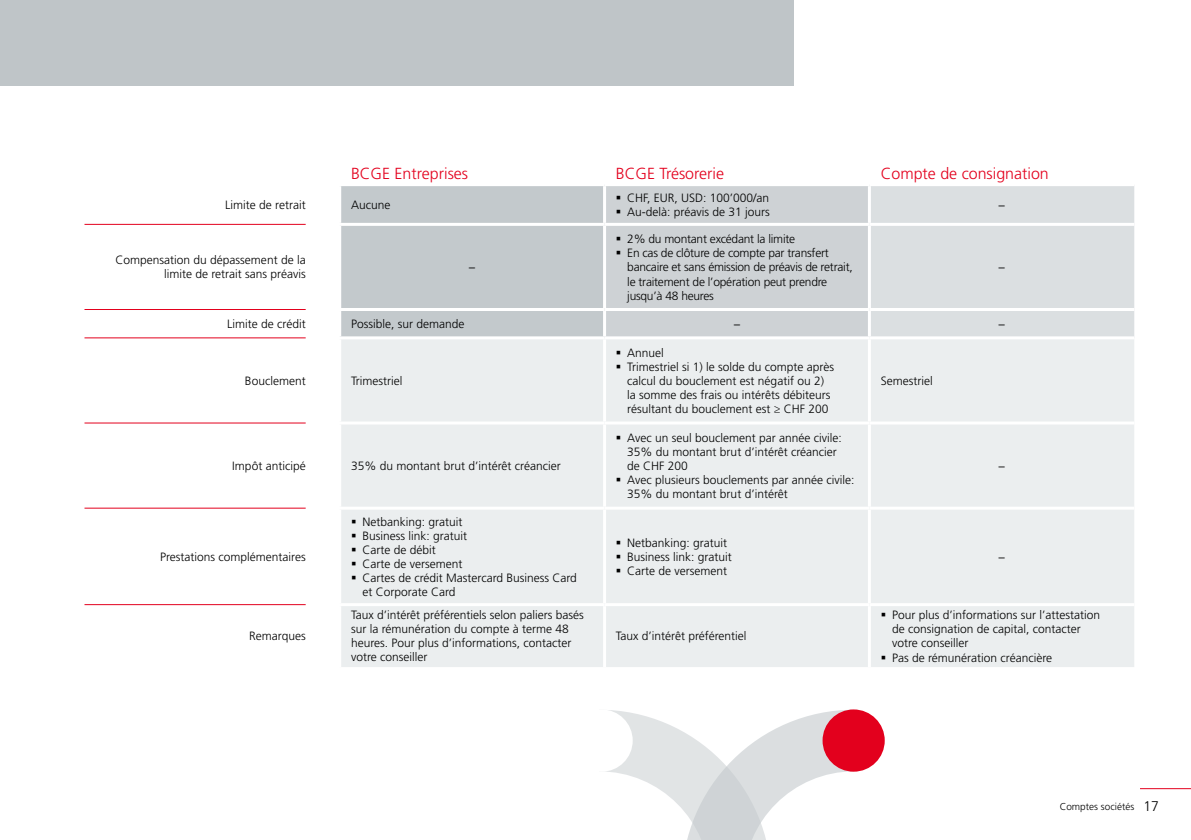
<style>
.page{position:relative;width:1191px;height:840px;background:#fff}
.page>*{position:absolute;margin:0;border:0;box-sizing:border-box;transform-origin:0 0}
.t1{font:300 16px "Frutiger LT Std";color:#e3001d}
.t2{font:300 12px/14px "Frutiger LT Std";color:#000}
.t3{font:300 12px/14.4px "Frutiger LT Std";letter-spacing:-.02em;color:#000}
.t4{font:300 10px "Frutiger LT Std";color:#000}
.s1{font-size:14px}
</style>
<div class="page">
<div style="left:0;top:0;width:794px;height:85px;background:#bfc5c8"></div>
<svg style="left:606px;top:710px;width:248px;height:129px"></svg>
<div style="left:822px;top:709px;width:62px;height:62px;background:#e3001d;border-radius:50%"></div>
<div style="left:570px;top:709px;width:62px;height:62px;background:#fff;border-radius:50%"></div>
<div style="left:341px;top:186px;width:262px;height:150px;background:#c3c9cc"></div>
<div style="left:606px;top:186px;width:262px;height:150px;background:#ced2d5"></div>
<div style="left:871px;top:186px;width:263px;height:150px;background:#dbdfe1"></div>
<div style="left:341px;top:339px;width:793px;height:327px;background:#ebeeef"></div>
<hr style="left:338px;top:223px;width:266px;height:3px;background:#fff">
<hr style="left:338px;top:308px;width:266px;height:3px;background:#fff">
<hr style="left:338px;top:421px;width:266px;height:3px;background:#fff">
<hr style="left:338px;top:506px;width:266px;height:3px;background:#fff">
<hr style="left:338px;top:602px;width:266px;height:3px;background:#fff">
<hr style="left:604px;top:223px;width:265px;height:3px;background:#fff">
<hr style="left:869px;top:223px;width:265px;height:3px;background:#fff">
<hr style="left:604px;top:308px;width:265px;height:3px;background:#fff">
<hr style="left:869px;top:308px;width:265px;height:3px;background:#fff">
<hr style="left:603px;top:339px;width:3px;height:82px;background:#fff">
<hr style="left:604px;top:421px;width:265px;height:3px;background:#fff">
<hr style="left:603px;top:424px;width:3px;height:82px;background:#fff">
<hr style="left:869px;top:421px;width:265px;height:3px;background:#fff">
<hr style="left:604px;top:506px;width:265px;height:3px;background:#fff">
<hr style="left:603px;top:509px;width:3px;height:93px;background:#fff">
<hr style="left:869px;top:506px;width:265px;height:3px;background:#fff">
<hr style="left:604px;top:602px;width:265px;height:3px;background:#fff">
<hr style="left:603px;top:605px;width:3px;height:61px;background:#fff">
<hr style="left:869px;top:602px;width:265px;height:3px;background:#fff">
<hr style="left:868px;top:339px;width:3px;height:82px;background:#fff">
<hr style="left:868px;top:424px;width:3px;height:82px;background:#fff">
<hr style="left:868px;top:509px;width:3px;height:93px;background:#fff">
<hr style="left:868px;top:605px;width:3px;height:61px;background:#fff">
<hr style="left:84px;top:224px;width:222px;height:1px;background:#e3001d">
<hr style="left:84px;top:309px;width:222px;height:1px;background:#e3001d">
<hr style="left:84px;top:337px;width:222px;height:1px;background:#e3001d">
<hr style="left:84px;top:422px;width:222px;height:1px;background:#e3001d">
<hr style="left:84px;top:507px;width:222px;height:1px;background:#e3001d">
<hr style="left:84px;top:604px;width:222px;height:1px;background:#e3001d">
<hr style="left:1140px;top:787px;width:51px;height:1px;background:#e3001d">
<svg style="left:617px;top:236px;width:3px;height:4px"></svg>
<svg style="left:617px;top:350px;width:3px;height:4px"></svg>
<svg style="left:617px;top:364px;width:3px;height:4px"></svg>
<svg style="left:617px;top:435px;width:3px;height:4px"></svg>
<svg style="left:617px;top:477px;width:3px;height:4px"></svg>
<svg style="left:352px;top:519px;width:3px;height:4px"></svg>
<svg style="left:352px;top:533px;width:3px;height:4px"></svg>
<svg style="left:352px;top:547px;width:3px;height:4px"></svg>
<svg style="left:352px;top:561px;width:3px;height:4px"></svg>
<svg style="left:352px;top:575px;width:3px;height:4px"></svg>
<svg style="left:617px;top:540px;width:3px;height:4px"></svg>
<svg style="left:617px;top:554px;width:3px;height:4px"></svg>
<svg style="left:617px;top:568px;width:3px;height:4px"></svg>
<svg style="left:881px;top:613px;width:4px;height:3px"></svg>
<svg style="left:881px;top:655px;width:4px;height:3px"></svg>
<h1 class="t1" style="left:351px;top:164px;width:119px">BCGE Entreprises</h1>
<h1 class="t1" style="left:616px;top:164px;width:110px">BCGE Trésorerie</h1>
<h1 class="t1" style="left:880px;top:164px;width:170px">Compte de consignation</h1>
<p class="t2" style="left:225px;top:198px;width:82px">Limite de retrait</p>
<p class="t2" style="left:351px;top:198px;width:41px">Aucune</p>
<p class="t2" style="left:627px;top:191px;width:144px">CHF, EUR, USD: 100’000/an<br>Au-delà: préavis de 31 jours</p>
<p class="t2" style="left:116px;top:253px;width:192px;text-align:right">Compensation du dépassement de la limite de retrait sans préavis</p>
<p class="t2" style="left:468px;top:260px;width:9px">−</p>
<p class="t3" style="left:627px;top:231px;width:227px">2% du montant excédant la limite<br>En cas de clôture de compte par transfert bancaire et sans émission de préavis de retrait, le traitement de l’opération peut prendre jusqu’à 48 heures</p>
<p class="t2" style="left:998px;top:198px;width:9px">−</p>
<p class="t2" style="left:998px;top:260px;width:9px">−</p>
<p class="t2" style="left:227px;top:317px;width:80px">Limite de crédit</p>
<p class="t2" style="left:351px;top:317px;width:115px">Possible, sur demande</p>
<p class="t2" style="left:733px;top:317px;width:9px">−</p>
<p class="t2" style="left:998px;top:317px;width:9px">−</p>
<p class="t2" style="left:245px;top:374px;width:62px">Bouclement</p>
<p class="t2" style="left:351px;top:374px;width:53px">Trimestriel</p>
<p class="t2" style="left:627px;top:346px;width:208px">Annuel<br>Trimestriel si 1) le solde du compte après calcul du bouclement est négatif ou 2) la somme des frais ou intérêts débiteurs résultant du bouclement est ≥ CHF 200</p>
<p class="t2" style="left:880px;top:374px;width:53px">Semestriel</p>
<p class="t2" style="left:232px;top:459px;width:75px">Impôt anticipé</p>
<p class="t2" style="left:351px;top:459px;width:211px">35% du montant brut d’intérêt créancier</p>
<p class="t2" style="left:627px;top:431px;width:229px">Avec un seul bouclement par année civile:<br>35% du montant brut d’intérêt créancier<br>de CHF 200<br>Avec plusieurs bouclements par année civile:<br>35% du montant brut d’intérêt</p>
<p class="t2" style="left:998px;top:459px;width:9px">−</p>
<p class="t2" style="left:160px;top:549px;width:147px">Prestations complémentaires</p>
<p class="t2" style="left:362px;top:514px;width:216px">Netbanking: gratuit<br>Business link: gratuit<br>Carte de débit<br>Carte de versement<br>Cartes de crédit Mastercard Business Card et Corporate Card</p>
<p class="t2" style="left:627px;top:535px;width:106px">Netbanking: gratuit<br>Business link: gratuit<br>Carte de versement</p>
<p class="t2" style="left:998px;top:549px;width:9px">−</p>
<p class="t2" style="left:249px;top:629px;width:58px">Remarques</p>
<p class="t2" style="left:351px;top:608px;width:234px">Taux d’intérêt préférentiels selon paliers basés sur la rémunération du compte à terme 48 heures. Pour plus d’informations, contacter votre conseiller</p>
<p class="t2" style="left:616px;top:629px;width:132px">Taux d’intérêt préférentiel</p>
<p class="t2" style="left:892px;top:608px;width:210px">Pour plus d’informations sur l’attestation de consignation de capital, contacter votre conseiller<br>Pas de rémunération créancière</p>
<p class="t4" style="left:1059px;top:800px;width:101px">Comptes sociétés <span class="s1">17</span></p>
</div>
